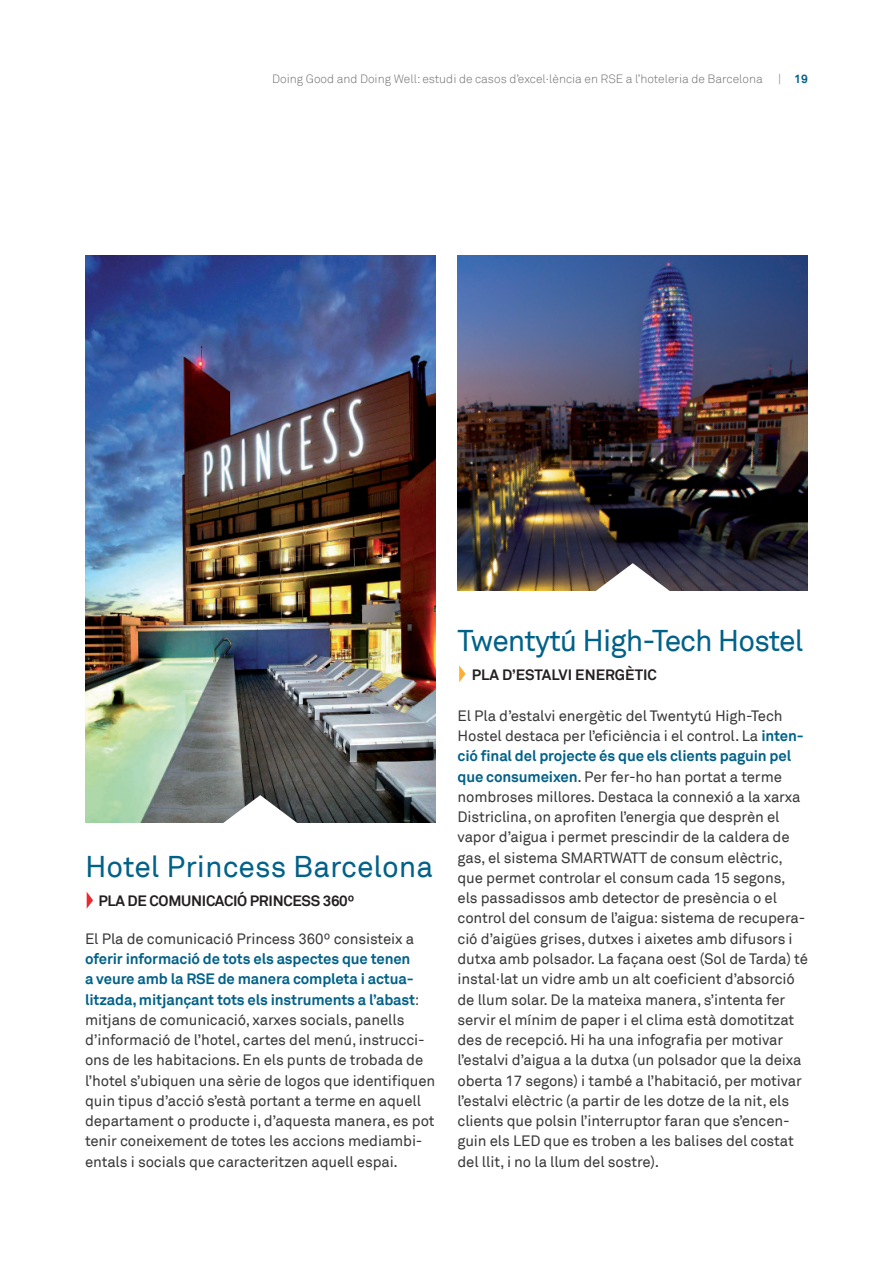
<style>
.page{position:relative;width:893px;height:1263px;background:#fff}
.page>*{position:absolute;margin:0;border:0;box-sizing:border-box;transform-origin:0 0}
.t1{font:30px "Akkurat";letter-spacing:-.02em;color:#006189}
.t2{font:30px "Akkurat";color:#006189}
.t3{font:15px/20.2px "Akkurat";letter-spacing:-.01em;color:#383839}
.t4{font:700 15px "Akkurat";letter-spacing:-.02em;color:#231f20}
.t5{font:700 15px "Akkurat";color:#231f20}
.t6{font:300 12px "Akkurat";color:#6c6d70}
.t7{font:700 12px "Akkurat";color:#006189}
.s1{font-weight:300;color:#6c6d70}
.s2{font-weight:700;color:#006189}
</style>
<div class="page">
<svg style="left:87px;top:892px;width:6px;height:16px"></svg>
<svg style="left:459px;top:665px;width:7px;height:17px"></svg>
<img style="left:85px;top:255px;width:350px;height:567px">
<img style="left:458px;top:255px;width:350px;height:335px">
<svg style="left:221px;top:795px;width:78px;height:28px"></svg>
<svg style="left:594px;top:563px;width:78px;height:28px"></svg>
<p class="t6" style="left:272px;top:72px;width:492px">Doing Good and Doing Well: estudi de casos d’excel·lència en RSE a l’hoteleria de Barcelona</p>
<p class="t7" style="left:778px;top:71px;width:31px"><span class="s1">|</span> 19</p>
<h1 class="t2" style="left:85px;top:849px;width:350px">Hotel Princess Barcelona</h1>
<p class="t4" style="left:98px;top:891px;width:258px">PLA DE COMUNICACIÓ PRINCESS 360º</p>
<p class="t3" style="left:85px;top:929px;width:331px">El Pla de comunicació Princess 360º consisteix a</p>
<p class="t3" style="left:85px;top:949px;width:352px"><span class="s2">oferir informació de tots els aspectes que tenen<br>a veure amb la RSE de manera completa i actua&shy;litzada, mitjançant tots els instruments a l’abast</span>: mitjans de comunicació, xarxes socials, panells d’informació de l’hotel, cartes del menú, instrucci· ons de les habitacions. En els punts de trobada de l’hotel s’ubiquen una sèrie de logos que identifiquen quin tipus d’acció s’està portant a terme en aquell departament o producte i, d’aquesta manera, es pot tenir coneixement de totes les accions mediambi· entals i socials que caracteritzen aquell espai.</p>
<h1 class="t1" style="left:458px;top:623px;width:348px">Twentytú High-Tech Hostel</h1>
<p class="t5" style="left:472px;top:665px;width:187px">PLA D’ESTALVI ENERGÈTIC</p>
<p class="t3" style="left:458px;top:706px;width:352px">El Pla d’estalvi energètic del Twentytú High-Tech Hostel destaca per l’eficiència i el control. La <span class="s2">inten&shy;ció final del projecte és que els clients paguin pel que consumeixen</span>. Per fer-ho han portat a terme nombroses millores. Destaca la connexió a la xarxa Districlina, on aprofiten l’energia que desprèn el vapor d’aigua i permet prescindir de la caldera de gas, el sistema SMARTWATT de consum elèctric, que permet controlar el consum cada 15 segons, els passadissos amb detector de presència o el control del consum de l’aigua: sistema de recupera· ció d’aigües grises, dutxes i aixetes amb difusors i dutxa amb polsador. La façana oest (Sol de Tarda) té instal·lat un vidre amb un alt coeficient d’absorció de llum solar. De la mateixa manera, s’intenta fer servir el mínim de paper i el clima està domotitzat des de recepció. Hi ha una infografia per motivar l’estalvi d’aigua a la dutxa (un polsador que la deixa oberta 17 segons) i també a l’habitació, per motivar l’estalvi elèctric (a partir de les dotze de la nit, els clients que polsin l’interruptor faran que s’encen· guin els LED que es troben a les balises del costat del llit, i no la llum del sostre).</p>
</div>
